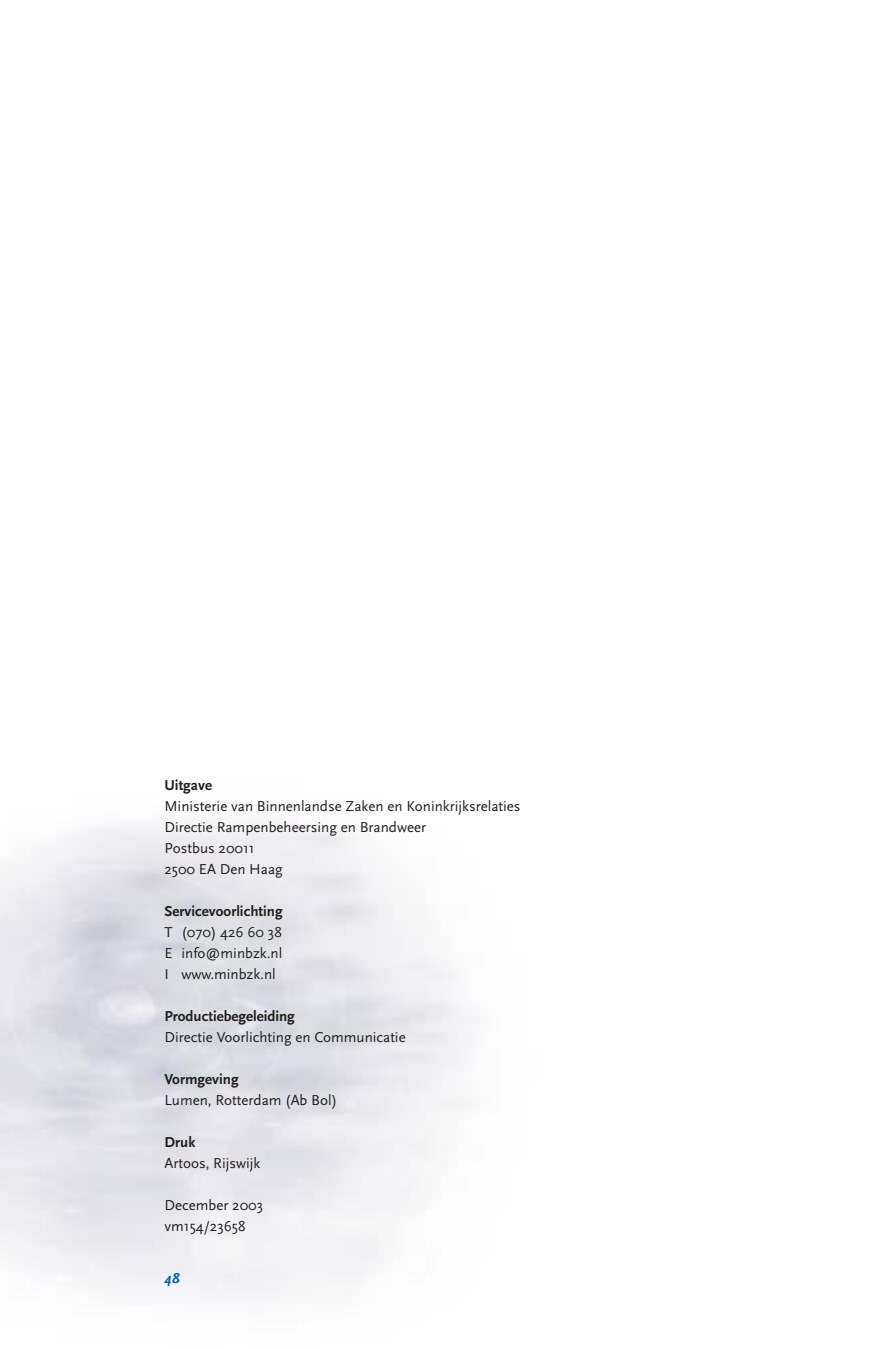
<style>
.page{position:relative;width:895px;height:1349px;background:#fff}
.page>*{position:absolute;margin:0;border:0;box-sizing:border-box;transform-origin:0 0}
.t1{font:15px/21px "Scala Sans";color:#231f1f}
.t2{font:700 15px "Scala Sans";color:#231f1f}
.t3{font:italic 700 15px "Scala Sans";color:#0060a9}
</style>
<div class="page">
<svg style="left:0;top:824px;width:472px;height:470px"></svg>
<p class="t2" style="left:164px;top:779px;width:49px">Uitgave</p>
<p class="t1" style="left:164px;top:796px;width:358px">Ministerie van Binnenlandse Zaken en Koninkrijksrelaties<br>Directie Rampenbeheersing en Brandweer<br>Postbus 20011<br>2500 EA Den Haag</p>
<p class="t2" style="left:164px;top:905px;width:120px">Servicevoorlichting</p>
<p class="t1" style="left:164px;top:922px;width:119px;text-align:justify">T (070) 426 60 38<br>E info@minbzk.nl I www.minbzk.nl</p>
<p class="t2" style="left:164px;top:1010px;width:132px">Productiebegeleiding</p>
<p class="t1" style="left:164px;top:1027px;width:243px">Directie Voorlichting en Communicatie</p>
<p class="t2" style="left:164px;top:1073px;width:76px">Vormgeving</p>
<p class="t1" style="left:164px;top:1090px;width:174px">Lumen, Rotterdam (Ab Bol)</p>
<p class="t2" style="left:164px;top:1136px;width:32px">Druk</p>
<p class="t1" style="left:164px;top:1153px;width:97px">Artoos, Rijswijk</p>
<p class="t1" style="left:164px;top:1195px;width:100px">December 2003 vm154/23658</p>
<p class="t3" style="left:164px;top:1271px;width:16px">48</p>
</div>
